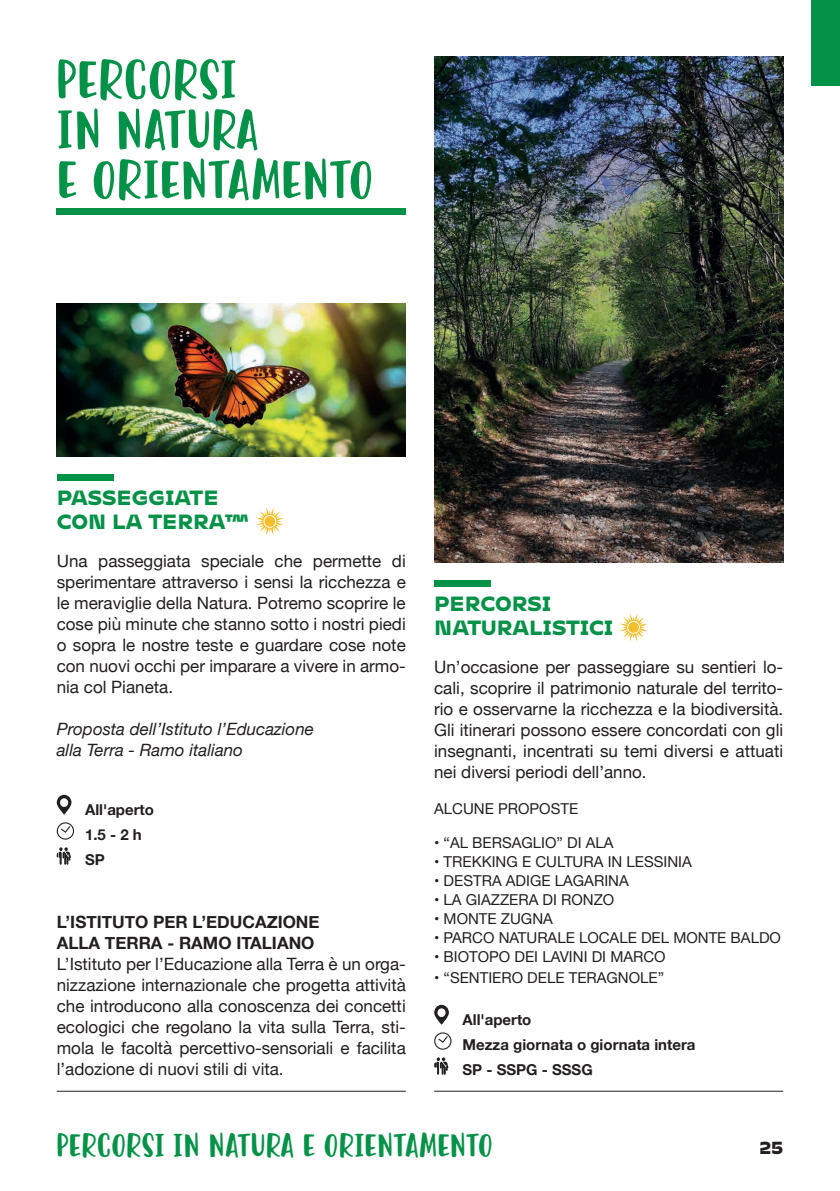
<style>
.page{position:relative;width:840px;height:1191px;background:#fff}
.page>*{position:absolute;margin:0;border:0;box-sizing:border-box;transform-origin:0 0}
.t1{font:50px "Kulhu One";color:#039247}
.t2{font:30px "Kulhu One";color:#039247}
.titolo{font:900 20px "Mohol";color:#039247}
.testo{font:17px/21px "Helvetica Neue";color:#231f20;text-align:justify}
.testo-2{font:italic 17px "Helvetica Neue";color:#231f20}
.testo-3{font:700 17px "Helvetica Neue";color:#231f20}
.t3{font:900 17px "Mohol";color:#231f20}
.testo-4{font:15px "Helvetica Neue";color:#231f20}
.dati{font:700 15px "Helvetica Neue";color:#231f20}
</style>
<div class="page">
<div style="left:811px;top:0;width:28px;height:85px;background:#039247"></div>
<div style="left:57px;top:208px;width:348px;height:6px;background:#039247"></div>
<img style="left:57px;top:303px;width:348px;height:153px">
<div style="left:57px;top:474px;width:56px;height:6px;background:#039247"></div>
<svg style="left:256px;top:507px;width:28px;height:28px"></svg>
<div style="left:264px;top:515px;width:11px;height:12px;background:#f5bf2c;border-radius:50%"></div>
<div style="left:263px;top:515px;width:13px;height:13px;border:1px solid #fff;border-radius:50%"></div>
<svg style="left:57px;top:794px;width:14px;height:20px"></svg>
<svg style="left:57px;top:822px;width:17px;height:17px"></svg>
<svg style="left:57px;top:847px;width:14px;height:17px"></svg>
<hr style="left:57px;top:1090px;width:348px;height:1px;background:#231f20">
<img style="left:434px;top:57px;width:348px;height:505px">
<div style="left:434px;top:580px;width:56px;height:6px;background:#039247"></div>
<svg style="left:619px;top:613px;width:28px;height:28px"></svg>
<svg style="left:627px;top:621px;width:12px;height:12px"></svg>
<div style="left:626px;top:621px;width:13px;height:13px;border:1px solid #fff;border-radius:50%"></div>
<svg style="left:434px;top:1004px;width:14px;height:20px"></svg>
<svg style="left:434px;top:1032px;width:17px;height:17px"></svg>
<svg style="left:434px;top:1057px;width:14px;height:17px"></svg>
<hr style="left:434px;top:1090px;width:348px;height:1px;background:#231f20">
<p class="t1" style="left:57px;top:46px;width:181px">PERCORSI</p>
<p class="t1" style="left:57px;top:96px;width:204px">IN NATURA</p>
<p class="t1" style="left:57px;top:146px;width:317px">E ORIENTAMENTO</p>
<p class="titolo" style="left:57px;top:485px;width:163px">PASSEGGIATE</p>
<p class="titolo" style="left:57px;top:509px;width:194px">CON LA TERRA™</p>
<p class="testo" style="left:57px;top:551px;width:350px">Una passeggiata speciale che permette di sperimentare attraverso i sensi la ricchezza e le meraviglie della Natura. Potremo scoprire le cose più minute che stanno sotto i nostri piedi o sopra le nostre teste e guardare cose note con nuovi occhi per imparare a vivere in armo&shy;nia col Pianeta.</p>
<p class="testo-2" style="left:57px;top:716px;width:258px">Proposta dell’Istituto l’Educazione</p>
<p class="testo-2" style="left:57px;top:737px;width:188px">alla Terra - Ramo italiano</p>
<p class="dati" style="left:85px;top:797px;width:70px">All'aperto</p>
<p class="dati" style="left:85px;top:822px;width:58px">1.5 - 2 h</p>
<p class="dati" style="left:85px;top:847px;width:21px">SP</p>
<p class="testo-3" style="left:57px;top:908px;width:264px">L’ISTITUTO PER L’EDUCAZIONE</p>
<p class="testo-3" style="left:57px;top:929px;width:259px">ALLA TERRA - RAMO ITALIANO</p>
<p class="testo" style="left:57px;top:954px;width:350px">L’Istituto per l’Educazione alla Terra è un orga&shy;nizzazione internazionale che progetta attività che introducono alla conoscenza dei concetti ecologici che regolano la vita sulla Terra, sti&shy;mola le facoltà percettivo-sensoriali e facilita l’adozione di nuovi stili di vita.</p>
<p class="titolo" style="left:434px;top:591px;width:119px">PERCORSI</p>
<p class="titolo" style="left:434px;top:615px;width:180px">NATURALISTICI</p>
<p class="testo" style="left:434px;top:657px;width:350px">Un’occasione per passeggiare su sentieri lo&shy;cali, scoprire il patrimonio naturale del territo&shy;rio e osservarne la ricchezza e la biodiversità.<br>Gli itinerari possono essere concordati con gli insegnanti, incentrati su temi diversi e attuati nei diversi periodi dell’anno.</p>
<p class="testo-4" style="left:434px;top:797px;width:145px">ALCUNE PROPOSTE</p>
<p class="testo-4" style="left:434px;top:831px;width:181px">• “AL BERSAGLIO” DI ALA</p>
<p class="testo-4" style="left:434px;top:850px;width:259px">• TREKKING E CULTURA IN LESSINIA</p>
<p class="testo-4" style="left:434px;top:869px;width:196px">• DESTRA ADIGE LAGARINA</p>
<p class="testo-4" style="left:434px;top:888px;width:181px">• LA GIAZZERA DI RONZO</p>
<p class="testo-4" style="left:434px;top:907px;width:120px">• MONTE ZUGNA</p>
<p class="testo-4" style="left:434px;top:926px;width:348px">• PARCO NATURALE LOCALE DEL MONTE BALDO</p>
<p class="testo-4" style="left:434px;top:945px;width:233px">• BIOTOPO DEI LAVINI DI MARCO</p>
<p class="testo-4" style="left:434px;top:966px;width:231px">• “SENTIERO DELE TERAGNOLE”</p>
<p class="dati" style="left:462px;top:1007px;width:70px">All'aperto</p>
<p class="dati" style="left:462px;top:1032px;width:234px">Mezza giornata o giornata intera</p>
<p class="dati" style="left:462px;top:1057px;width:132px">SP - SSPG - SSSG</p>
<p class="t2" style="left:57px;top:1125px;width:437px">PERCORSI IN NATURA E ORIENTAMENTO</p>
<p class="t3" style="left:758px;top:1137px;width:26px">25</p>
</div>
